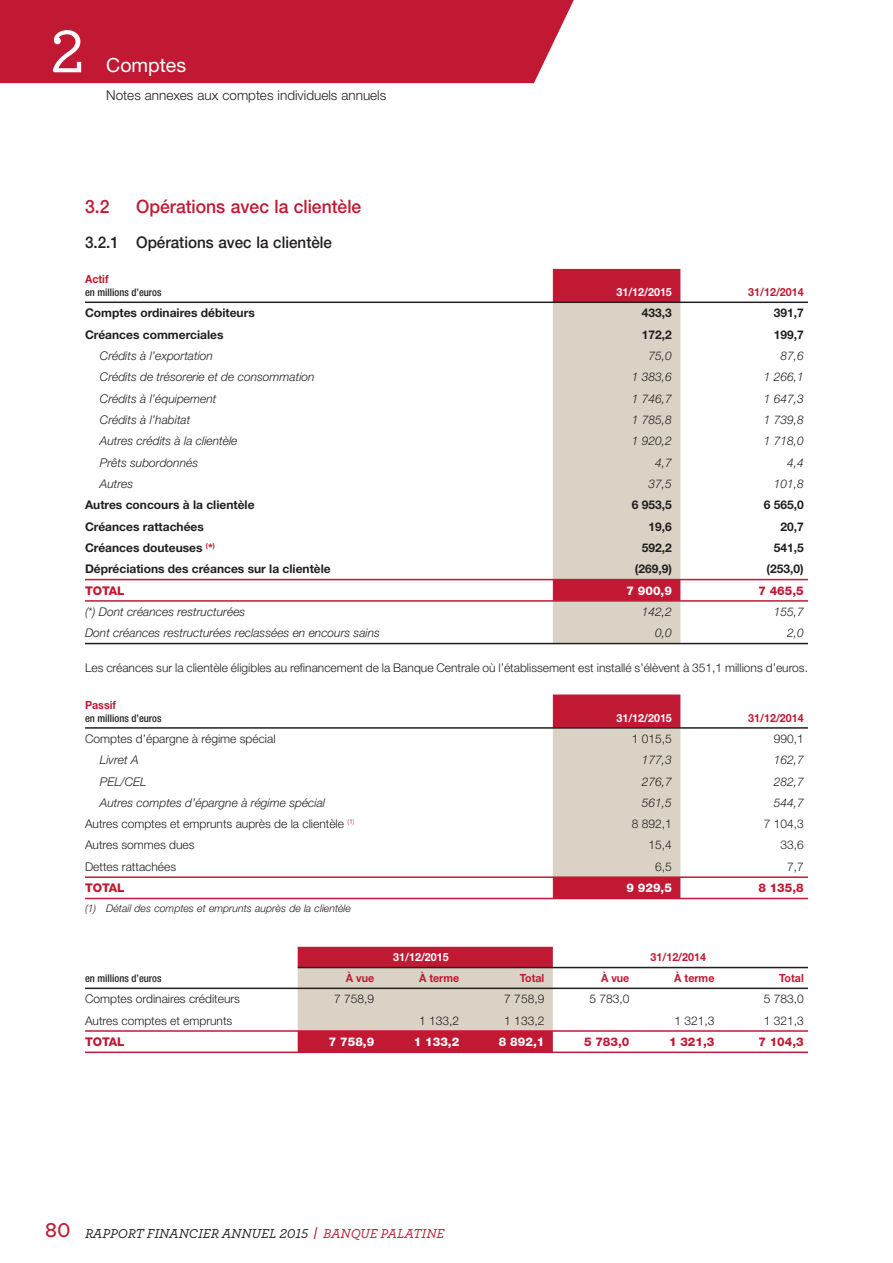
<style>
.page{position:relative;width:893px;height:1263px;background:#fff}
.page>*{position:absolute;margin:0;border:0;box-sizing:border-box;transform-origin:0 0}
.t1{font:500 63px "Archer";color:#fff}
.t2{font:19.5px "Helvetica Neue LT Std";color:#fff}
.t3{font:500 18.45px "Helvetica Neue LT Std";color:#c11933;scale:.95 1}
.t4{font:500 16.05px "Helvetica Neue LT Std";color:#231f20;scale:.95 1}
.t5{font:italic 500 13.5px "Archer";color:#231f20}
.t6{font:300 13.5px "Helvetica Neue LT Std";color:#231f20}
.t7{font:italic 300 12px "Helvetica Neue LT Std";color:#231f20}
.t8{font:300 12px "Helvetica Neue LT Std";color:#231f20}
.t9{font:700 12px "Helvetica Neue LT Std";color:#231f20}
.t10{font:800 12px "Helvetica Neue LT Std";color:#c11933}
.t11{font:800 12px "Helvetica Neue LT Std";color:#fff}
.t12{font:700 11.25px "Helvetica Neue LT Std";color:#c11933;scale:.95 1}
.t13{font:700 11.25px "Helvetica Neue LT Std";color:#fff;scale:.95 1}
.t14{font:500 condensed 10.5px "Helvetica Neue LT Std";color:#231f20}
.t15{font:italic 300 10.5px "Helvetica Neue LT Std";color:#231f20}
.s1{color:#c11933}
.s2{font-weight:600;font-style:normal;font-size:21px;color:#c11933}
.s3{font-family:"Helvetica Neue LT Std";font-weight:300;font-size:16.5px;color:#c11933}
</style>
<div class="page">
<div style="left:0;top:0;width:574px;height:83px;background:#c11933"></div>
<svg style="left:553px;top:269px;width:127px;height:374px;background:#d6b7af"></svg>
<hr style="left:85px;top:302px;width:723px;height:1px;background:#231f20">
<hr style="left:85px;top:643px;width:723px;height:1px;background:#231f20">
<hr style="left:85px;top:579px;width:723px;height:1px;background:#c11933">
<hr style="left:85px;top:600px;width:723px;height:2px;background:#c11933">
<svg style="left:553px;top:695px;width:127px;height:203px;background:#d3a19e"></svg>
<hr style="left:85px;top:727px;width:723px;height:2px;background:#231f20">
<hr style="left:85px;top:876px;width:723px;height:2px;background:#c11933">
<hr style="left:85px;top:898px;width:723px;height:1px;background:#c11933">
<svg style="left:298px;top:947px;width:255px;height:105px;background:#ce8789"></svg>
<hr style="left:298px;top:967px;width:510px;height:1px;background:#231f20">
<hr style="left:85px;top:988px;width:723px;height:1px;background:#231f20">
<hr style="left:85px;top:1030px;width:723px;height:2px;background:#c11933">
<hr style="left:85px;top:1052px;width:723px;height:1px;background:#c11933">
<h1 class="t1" style="left:50px;top:27px;width:37px">2</h1>
<h2 class="t2" style="left:106px;top:58px;width:81px">Comptes</h2>
<p class="t6" style="left:106px;top:90px;width:281px">Notes annexes aux comptes individuels annuels</p>
<h3 class="t3" style="left:85px;top:200px;width:27px">3.2</h3>
<h3 class="t3" style="left:136px;top:200px;width:239px">Opérations avec la clientèle</h3>
<h3 class="t4" style="left:85px;top:237px;width:261px">3.2.1 Opé rations avec la clientèle</h3>
<p class="t12" style="left:85px;top:275px;width:26px">Actif</p>
<p class="t14" style="left:85px;top:288px;width:78px">en millions d’euros</p>
<p class="t13" style="left:616px;top:288px;width:60px">31/12/2015</p>
<p class="t12" style="left:748px;top:288px;width:60px">31/12/2014</p>
<p class="t9" style="left:85px;top:309px;width:171px">Comptes ordinaires débiteurs</p>
<p class="t9" style="left:642px;top:309px;width:32px">433,3</p>
<p class="t9" style="left:774px;top:309px;width:32px">391,7</p>
<p class="t9" style="left:85px;top:330px;width:140px">Créances commerciales</p>
<p class="t9" style="left:642px;top:330px;width:32px">172,2</p>
<p class="t9" style="left:774px;top:330px;width:32px">199,7</p>
<p class="t7" style="left:100px;top:351px;width:115px">Crédits à l’exportation</p>
<p class="t7" style="left:648px;top:351px;width:25px">75,0</p>
<p class="t7" style="left:780px;top:351px;width:25px">87,6</p>
<p class="t7" style="left:100px;top:373px;width:216px">Crédits de trésorerie et de consommation</p>
<p class="t7" style="left:632px;top:373px;width:42px">1 383,6</p>
<p class="t7" style="left:764px;top:373px;width:42px">1 266,1</p>
<p class="t7" style="left:100px;top:394px;width:118px">Crédits à l’équipement</p>
<p class="t7" style="left:632px;top:394px;width:42px">1 746,7</p>
<p class="t7" style="left:764px;top:394px;width:42px">1 647,3</p>
<p class="t7" style="left:100px;top:415px;width:92px">Crédits à l’habitat</p>
<p class="t7" style="left:632px;top:415px;width:42px">1 785,8</p>
<p class="t7" style="left:764px;top:415px;width:42px">1 739,8</p>
<p class="t7" style="left:100px;top:437px;width:139px">Autres crédits à la clientèle</p>
<p class="t7" style="left:632px;top:437px;width:42px">1 920,2</p>
<p class="t7" style="left:764px;top:437px;width:42px">1 718,0</p>
<p class="t7" style="left:100px;top:458px;width:100px">Prêts subordonnés</p>
<p class="t7" style="left:655px;top:458px;width:18px">4,7</p>
<p class="t7" style="left:787px;top:458px;width:18px">4,4</p>
<p class="t7" style="left:100px;top:479px;width:35px">Autres</p>
<p class="t7" style="left:648px;top:479px;width:25px">37,5</p>
<p class="t7" style="left:774px;top:479px;width:32px">101,8</p>
<p class="t9" style="left:85px;top:501px;width:171px">Autres concours à la clientèle</p>
<p class="t9" style="left:632px;top:501px;width:42px">6 953,5</p>
<p class="t9" style="left:764px;top:501px;width:42px">6 565,0</p>
<p class="t9" style="left:85px;top:522px;width:120px">Créances rattachées</p>
<p class="t9" style="left:648px;top:522px;width:25px">19,6</p>
<p class="t9" style="left:780px;top:522px;width:25px">20,7</p>
<p class="t9" style="left:85px;top:543px;width:131px">Créances douteuses <sup>(</sup><span class="s1">*</span><sup>)</sup></p>
<p class="t9" style="left:642px;top:543px;width:32px">592,2</p>
<p class="t9" style="left:774px;top:543px;width:32px">541,5</p>
<p class="t9" style="left:85px;top:565px;width:247px">Dépréciations des créances sur la clientèle</p>
<p class="t9" style="left:635px;top:565px;width:39px">(269,9)</p>
<p class="t9" style="left:766px;top:565px;width:39px">(253,0)</p>
<p class="t10" style="left:85px;top:586px;width:41px">TOTAL</p>
<p class="t11" style="left:626px;top:586px;width:47px">7 900,9</p>
<p class="t10" style="left:758px;top:586px;width:47px">7 465,5</p>
<p class="t7" style="left:85px;top:607px;width:162px">(*) Dont créances restructurées</p>
<p class="t7" style="left:642px;top:607px;width:32px">142,2</p>
<p class="t7" style="left:774px;top:607px;width:32px">155,7</p>
<p class="t7" style="left:85px;top:629px;width:296px">Dont créances restructurées reclassées en encours sains</p>
<p class="t7" style="left:655px;top:629px;width:18px">0,0</p>
<p class="t7" style="left:787px;top:629px;width:18px">2,0</p>
<p class="t8" style="left:85px;top:663px;width:724px">Les créances sur la clientèle éligibles au refinancement de la Banque Centrale où l’établissement est installé s’élèvent à 351,1 millions d’euros.</p>
<p class="t12" style="left:85px;top:701px;width:34px">Passif</p>
<p class="t14" style="left:85px;top:714px;width:78px">en millions d’euros</p>
<p class="t13" style="left:616px;top:714px;width:60px">31/12/2015</p>
<p class="t12" style="left:748px;top:714px;width:60px">31/12/2014</p>
<p class="t8" style="left:85px;top:734px;width:192px">Comptes d’épargne à régime spécial</p>
<p class="t8" style="left:632px;top:734px;width:42px">1 015,5</p>
<p class="t8" style="left:774px;top:734px;width:32px">990,1</p>
<p class="t7" style="left:100px;top:756px;width:40px">Livret A</p>
<p class="t7" style="left:642px;top:756px;width:32px">177,3</p>
<p class="t7" style="left:774px;top:756px;width:32px">162,7</p>
<p class="t7" style="left:100px;top:777px;width:48px">PEL/CEL</p>
<p class="t7" style="left:642px;top:777px;width:32px">276,7</p>
<p class="t7" style="left:774px;top:777px;width:32px">282,7</p>
<p class="t7" style="left:100px;top:798px;width:227px">Autres comptes d’épargne à régime spécial</p>
<p class="t7" style="left:642px;top:798px;width:32px">561,5</p>
<p class="t7" style="left:774px;top:798px;width:32px">544,7</p>
<p class="t8" style="left:85px;top:820px;width:271px">Autres comptes et emprunts auprès de la clientèle <sup>(1)</sup></p>
<p class="t8" style="left:632px;top:820px;width:42px">8 892,1</p>
<p class="t8" style="left:764px;top:820px;width:42px">7 104,3</p>
<p class="t8" style="left:85px;top:841px;width:111px">Autres sommes dues</p>
<p class="t8" style="left:648px;top:841px;width:25px">15,4</p>
<p class="t8" style="left:780px;top:841px;width:25px">33,6</p>
<p class="t8" style="left:85px;top:862px;width:93px">Dettes rattachées</p>
<p class="t8" style="left:655px;top:862px;width:18px">6,5</p>
<p class="t8" style="left:787px;top:862px;width:18px">7,7</p>
<p class="t10" style="left:85px;top:884px;width:41px">TOTAL</p>
<p class="t11" style="left:626px;top:884px;width:47px">9 929,5</p>
<p class="t10" style="left:758px;top:884px;width:47px">8 135,8</p>
<p class="t15" style="left:85px;top:905px;width:267px">(1) Détail des comptes et emprunts auprès de la clientèle</p>
<p class="t14" style="left:85px;top:974px;width:78px">en millions d’euros</p>
<p class="t13" style="left:393px;top:953px;width:60px">31/12/2015</p>
<p class="t12" style="left:650px;top:953px;width:60px">31/12/2014</p>
<p class="t12" style="left:346px;top:974px;width:31px">À vue</p>
<p class="t12" style="left:419px;top:974px;width:44px">À terme</p>
<p class="t12" style="left:520px;top:974px;width:27px">Total</p>
<p class="t12" style="left:601px;top:974px;width:31px">À vue</p>
<p class="t12" style="left:674px;top:974px;width:44px">À terme</p>
<p class="t12" style="left:779px;top:974px;width:27px">Total</p>
<p class="t8" style="left:85px;top:995px;width:156px">Comptes ordinaires créditeurs</p>
<p class="t8" style="left:334px;top:995px;width:42px">7 758,9</p>
<p class="t8" style="left:504px;top:995px;width:42px">7 758,9</p>
<p class="t8" style="left:589px;top:995px;width:42px">5 783,0</p>
<p class="t8" style="left:764px;top:995px;width:42px">5 783,0</p>
<p class="t8" style="left:85px;top:1016px;width:149px">Autres comptes et emprunts</p>
<p class="t8" style="left:419px;top:1016px;width:42px">1 133,2</p>
<p class="t8" style="left:504px;top:1016px;width:42px">1 133,2</p>
<p class="t8" style="left:674px;top:1016px;width:42px">1 321,3</p>
<p class="t8" style="left:764px;top:1016px;width:42px">1 321,3</p>
<p class="t10" style="left:85px;top:1037px;width:41px">TOTAL</p>
<p class="t11" style="left:329px;top:1037px;width:47px">7 758,9</p>
<p class="t11" style="left:414px;top:1037px;width:47px">1 133,2</p>
<p class="t11" style="left:499px;top:1037px;width:47px">8 892,1</p>
<p class="t10" style="left:584px;top:1037px;width:47px">5 783,0</p>
<p class="t10" style="left:669px;top:1037px;width:47px">1 321,3</p>
<p class="t10" style="left:758px;top:1037px;width:47px">7 104,3</p>
<p class="t5" style="left:45px;top:1228px;width:401px"><span class="s2">80</span> RAPPORT FINANCIER ANNUEL 2015 <span class="s3">I</span> <span class="s1">BANQUE PALATINE</span></p>
</div>
